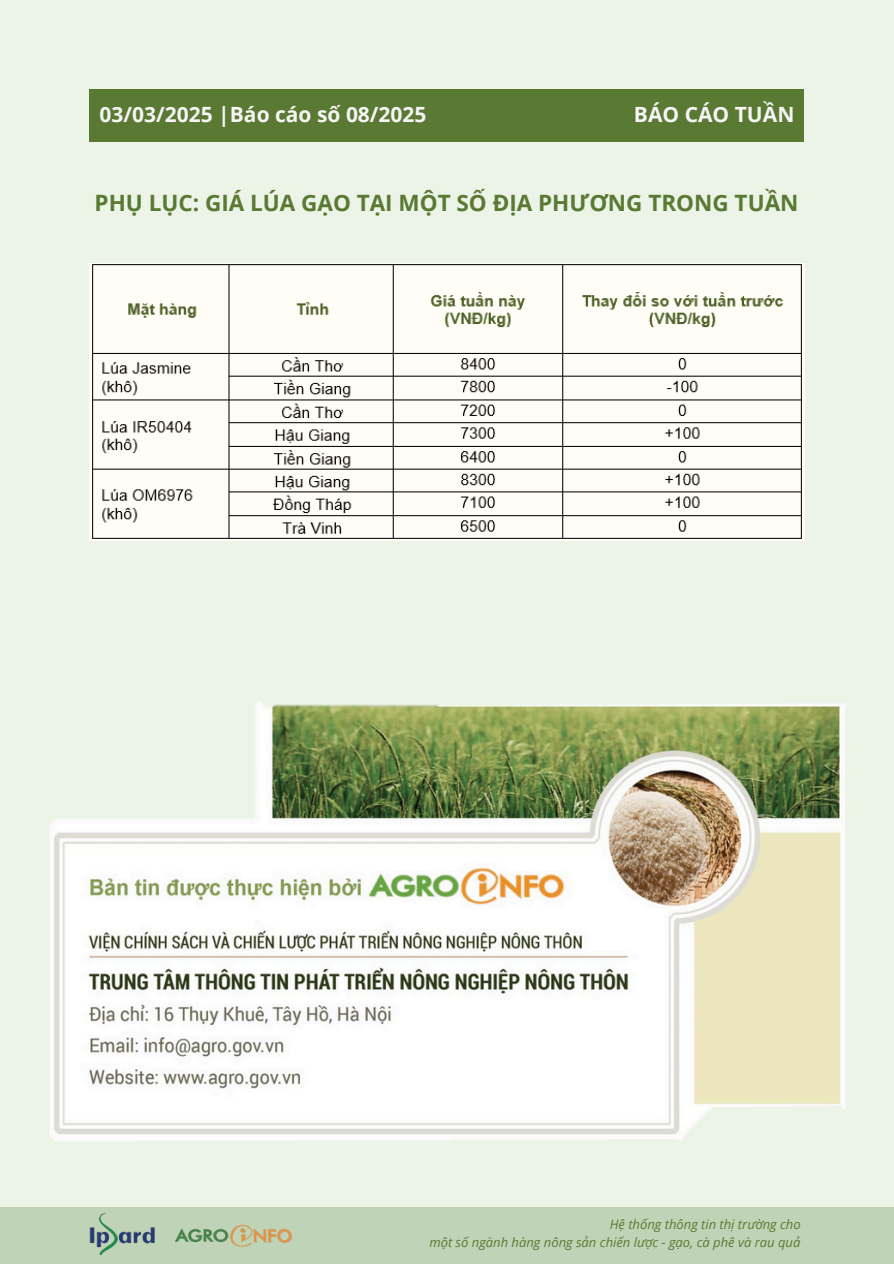
<style>
.page{position:relative;width:894px;height:1264px;background:#fff}
.page>*{position:absolute;margin:0;border:0;box-sizing:border-box;transform-origin:0 0}
.t1{font:700 22.5px "Open Sans";color:#5a7933}
.t2{font:700 21px "Open Sans";color:#f5f5f5}
.t3{font:italic 13.05px "Open Sans";color:#5a7933}
</style>
<div class="page">
<div style="left:0;top:0;width:893px;height:1263px;background:#ebf4e7"></div>
<div style="left:89px;top:89px;width:715px;height:53px;background:#5a7933"></div>
<div style="left:0;top:1207px;width:893px;height:56px;background:#bfd4b6"></div>
<img style="left:89px;top:1213px;width:66px;height:41px">
<img style="left:175px;top:1224px;width:118px;height:23px">
<img style="left:49px;top:701px;width:798px;height:440px">
<img style="left:89px;top:263px;width:715px;height:277px">
<h2 class="t2" style="left:99px;top:100px;width:328px">03/03/2025 |Báo cáo số 08/2025</h2>
<h1 class="t2" style="left:633px;top:100px;width:162px">BÁO CÁO TUẦN</h1>
<p class="t1" style="left:94px;top:187px;width:705px">PHỤ LỤC: GIÁ LÚA GẠO TẠI MỘT SỐ ĐỊA PHƯƠNG TRONG TUẦN</p>
<h1 class="t3" style="left:609px;top:1215px;width:192px">Hệ thống thông tin thị trường cho</h1>
<p class="t3" style="left:429px;top:1232px;width:372px">một số ngành hàng nông sản chiến lược - gạo, cà phê và rau quả</p>
</div>
